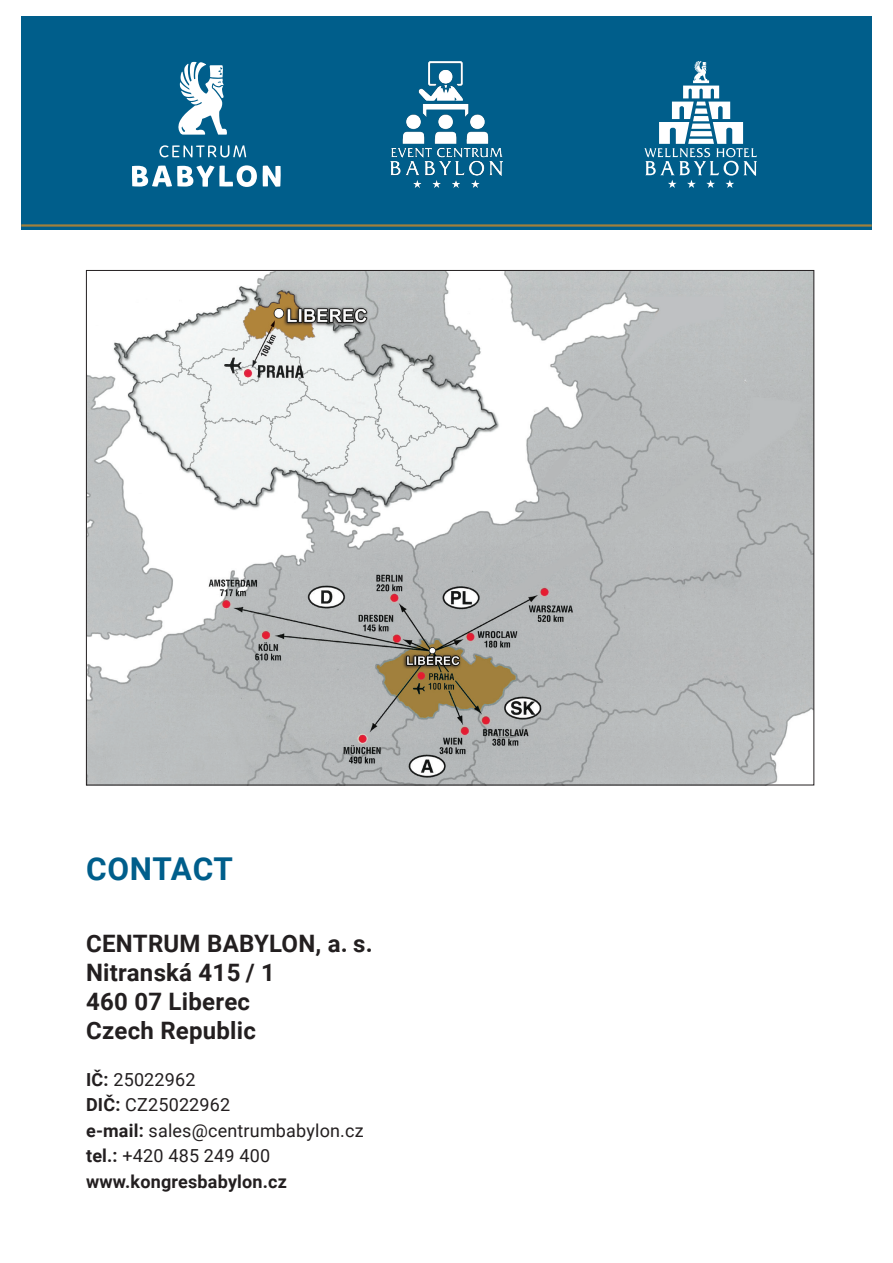
<style>
.page{position:relative;width:893px;height:1263px;background:#fff}
.page>*{position:absolute;margin:0;border:0;box-sizing:border-box;transform-origin:0 0}
.t1{font:700 31.5px "Roboto";letter-spacing:.02em;color:#005e8b}
.t2{font:700 24px/28.8px "Roboto";letter-spacing:.01em;color:#231f20}
.t3{font:18px/25.5px "Roboto";letter-spacing:.01em;color:#231f20}
.t4{font:700 18px "Roboto";letter-spacing:.01em;color:#231f20}
.s1{font-weight:700}
</style>
<div class="page">
<div style="left:21px;top:16px;width:851px;height:214px;background:#005e8b"></div>
<img style="left:88px;top:272px;width:724px;height:511px">
<hr style="left:21px;top:224px;width:851px;height:3px;background:#a0803c">
<svg style="left:644px;top:61px;width:113px;height:127px"></svg>
<svg style="left:159px;top:145px;width:87px;height:12px"></svg>
<svg style="left:132px;top:165px;width:125px;height:22px"></svg>
<svg style="left:263px;top:165px;width:18px;height:22px"></svg>
<svg style="left:178px;top:62px;width:49px;height:73px"></svg>
<img style="left:390px;top:61px;width:113px;height:127px">
<p class="t1" style="left:86px;top:847px;width:148px">CONTACT</p>
<p class="t2" style="left:86px;top:928px;width:288px">CENTRUM BABYLON, a. s.<br>Nitranská 415 / 1<br>460 07 Liberec</p>
<p class="t2" style="left:86px;top:1015px;width:171px">Czech Republic</p>
<p class="t3" style="left:86px;top:1066px;width:146px"><span class="s1">IČ:</span> 25022962<br><span class="s1">DIČ:</span> CZ25022962</p>
<p class="t3" style="left:86px;top:1117px;width:279px"><span class="s1">e-mail:</span> sales@centrumbabylon.cz <span class="s1">tel.:</span> +420 485 249 400</p>
<p class="t4" style="left:86px;top:1169px;width:202px">www.kongresbabylon.cz</p>
</div>
